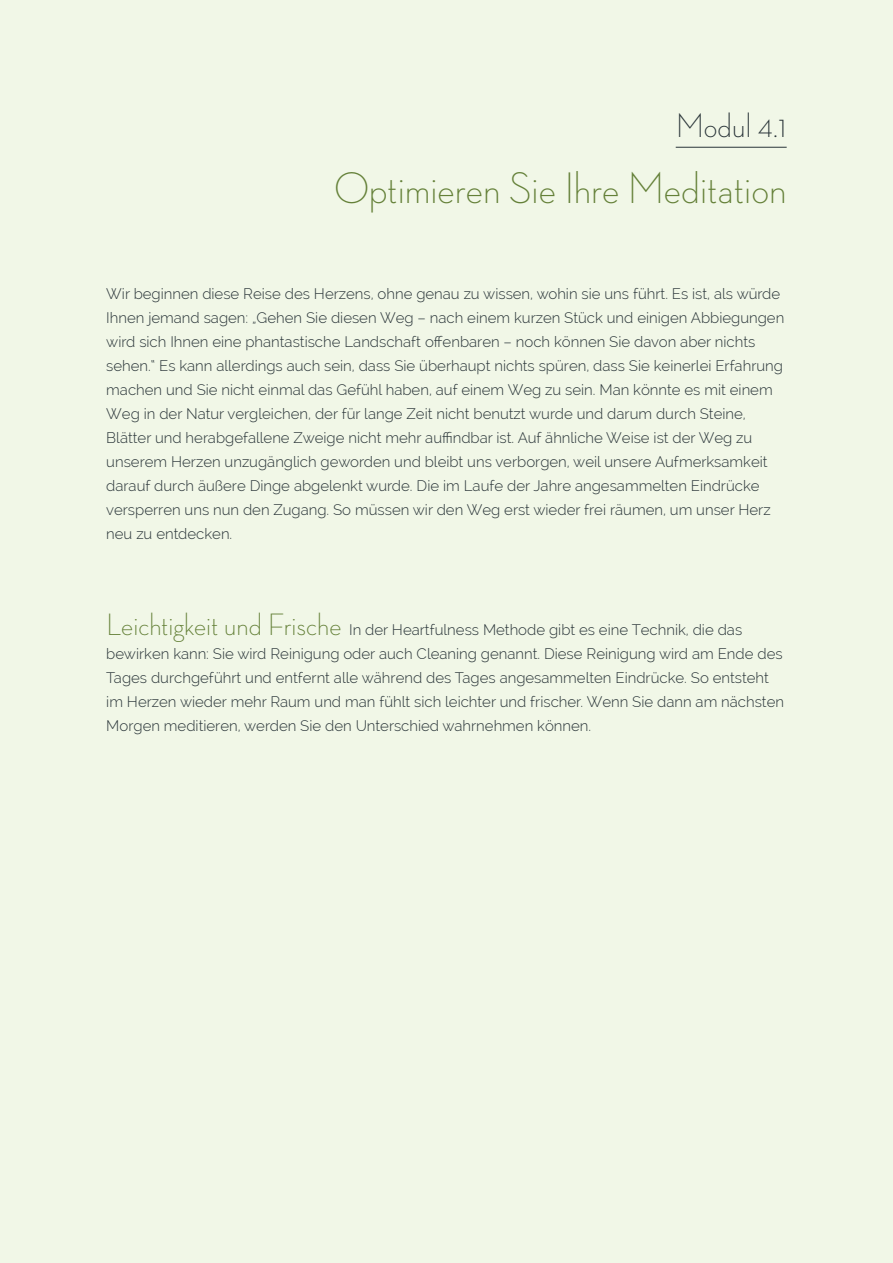
<style>
.page{position:relative;width:893px;height:1263px;background:#f1f7e7}
.page>*{position:absolute;margin:0;border:0;box-sizing:border-box;transform-origin:0 0}
.Modultitel{font:300 45px "Neutraface Display";color:#648038}
.Modul_Nummerierung{font:300 34.5px "Neutraface Display";letter-spacing:.005em;color:#293438}
.copy_text_links{font:300 15px/24px "Raleway";color:#293438}
.copy_text_links___su{font:300 15px/24px "Raleway";color:#293438}
.s1{font-family:"Neutraface Display";font-size:31.5px;color:#648038}
</style>
<div class="page">
<hr style="left:676px;top:147px;width:111px;height:1px;background:#293438">
<p class="Modul_Nummerierung" style="left:676px;top:106px;width:112px">Modul 4.1</p>
<p class="Modultitel" style="left:334px;top:163px;width:454px">Optimieren Sie Ihre Meditation</p>
<p class="copy_text_links" style="left:106px;top:281px;width:679px">Wir beginnen diese Reise des Herzens, ohne genau zu wissen, wohin sie uns führt. Es ist, als würde Ihnen jemand sagen: „Gehen Sie diesen Weg – nach einem kurzen Stück und einigen Abbiegungen wird sich Ihnen eine phantastische Landschaft offenbaren – noch können Sie davon aber nichts sehen.“ Es kann allerdings auch sein, dass Sie überhaupt nichts spüren, dass Sie keinerlei Erfahrung machen und Sie nicht einmal das Gefühl haben, auf einem Weg zu sein. Man könnte es mit einem Weg in der Natur vergleichen, der für lange Zeit nicht benutzt wurde und darum durch Steine, Blätter und herabgefallene Zweige nicht mehr auffindbar ist. Auf ähnliche Weise ist der Weg zu unserem Herzen unzugänglich geworden und bleibt uns verborgen, weil unsere Aufmerksamkeit darauf durch äußere Dinge abgelenkt wurde. Die im Laufe der Jahre angesammelten Eindrücke versperren uns nun den Zugang. So müssen wir den Weg erst wieder frei räumen, um unser Herz neu zu entdecken.</p>
<p class="copy_text_links___su" style="left:106px;top:617px;width:679px"><span class="s1">Leichtigkeit und Frische</span> In der Heartfulness Methode gibt es eine Technik, die das bewirken kann: Sie wird Reinigung oder auch Cleaning genannt. Diese Reinigung wird am Ende des Tages durchgeführt und entfernt alle während des Tages angesammelten Eindrücke. So entsteht im Herzen wieder mehr Raum und man fühlt sich leichter und frischer. Wenn Sie dann am nächsten Morgen meditieren, werden Sie den Unterschied wahrnehmen können.</p>
</div>
